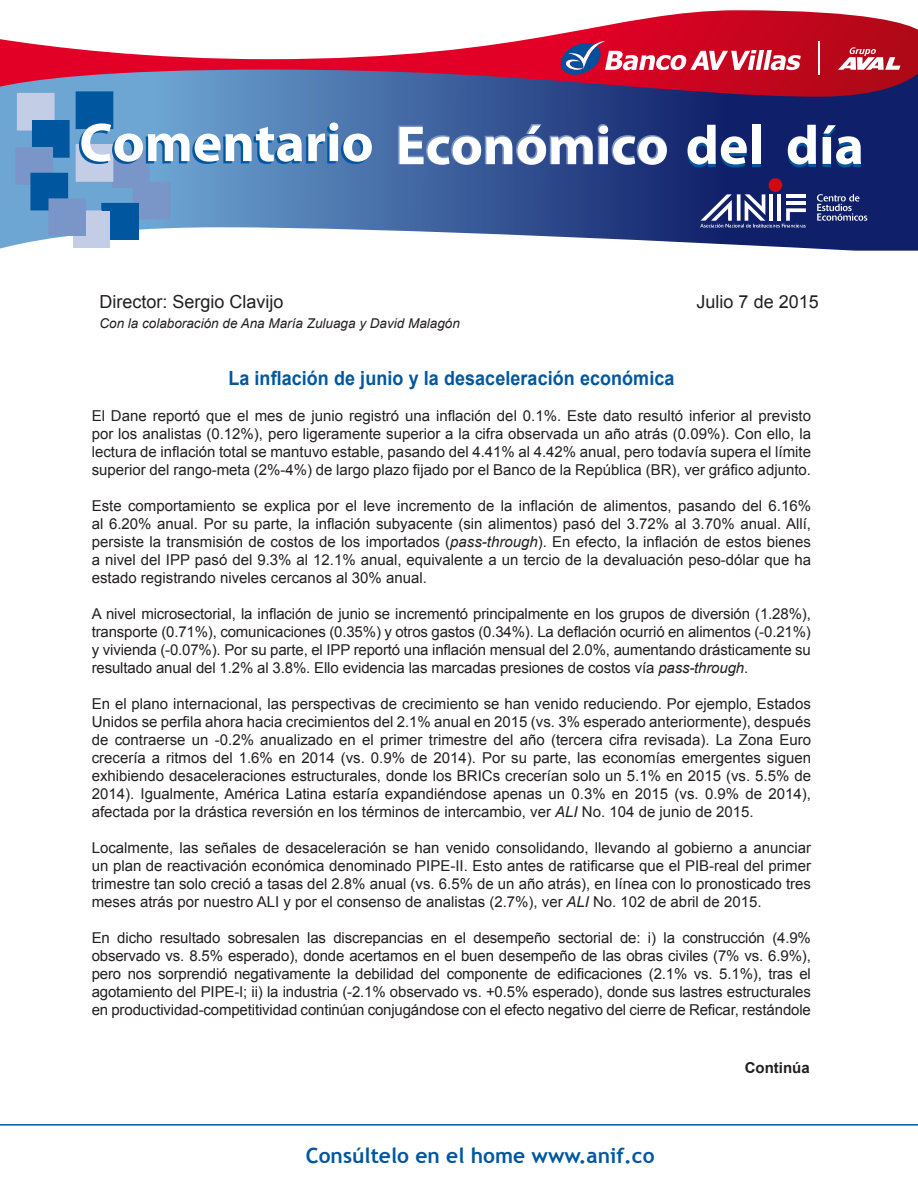
<style>
.page{position:relative;width:918px;height:1188px;background:#fff}
.page>*{position:absolute;margin:0;border:0;box-sizing:border-box;transform-origin:0 0}
.t1{font:700 21px "Trebuchet MS";color:#01579f}
.TITULO{font:700 19.5px "Arial";letter-spacing:.005em;color:#01579f;scale:.92 1}
.t2{font:18px "Arial";color:#231f20}
.TEXTO{font:15px/18px "Arial";color:#231f20;text-align:justify}
.t3{font:700 15px "Arial";color:#231f20}
.t4{font:italic 13.5px "Arial";color:#231f20}
.s1{font-style:italic}
</style>
<div class="page">
<hr style="left:0;top:1124px;width:918px;height:2px;background:#01579f">
<svg style="left:0;top:10px;width:918px;height:60px"></svg>
<svg style="left:0;top:70px;width:918px;height:181px"></svg>
<div style="left:134px;top:183px;width:36px;height:36px;background:#7a95c7"></div>
<div style="left:133px;top:182px;width:38px;height:37px;border:2px solid #7a95c7"></div>
<div style="left:113px;top:151px;width:36px;height:36px;background:#7a95c7"></div>
<div style="left:112px;top:150px;width:38px;height:38px;border:2px solid #7a95c7"></div>
<div style="left:18px;top:94px;width:36px;height:36px;background:#c3cde6"></div>
<div style="left:17px;top:93px;width:38px;height:38px;border:2px solid #c3cde6"></div>
<div style="left:33px;top:121px;width:36px;height:36px;background:#01579f"></div>
<div style="left:32px;top:120px;width:38px;height:38px;border:2px solid #01579f"></div>
<div style="left:76px;top:92px;width:37px;height:36px;background:#01579f"></div>
<div style="left:76px;top:91px;width:37px;height:38px;border:2px solid #01579f"></div>
<div style="left:76px;top:145px;width:37px;height:36px;background:#c3cde6"></div>
<div style="left:76px;top:144px;width:37px;height:38px;border:2px solid #c3cde6"></div>
<div style="left:16px;top:148px;width:36px;height:36px;background:#7a95c7"></div>
<div style="left:15px;top:147px;width:38px;height:38px;border:2px solid #7a95c7"></div>
<div style="left:31px;top:174px;width:36px;height:36px;background:#01579f"></div>
<div style="left:30px;top:173px;width:38px;height:37px;border:2px solid #01579f"></div>
<div style="left:101px;top:203px;width:38px;height:38px;border:2px solid #01579f"></div>
<div style="left:73px;top:210px;width:37px;height:38px;border:2px solid #c3cde6"></div>
<div style="left:49px;top:198px;width:37px;height:38px;border:2px solid #7a95c7"></div>
<svg style="left:79px;top:123px;width:293px;height:41px"></svg>
<svg style="left:397px;top:123px;width:271px;height:43px"></svg>
<div style="left:752px;top:128px;width:8px;height:39px;background:#01579f"></div>
<svg style="left:687px;top:125px;width:60px;height:43px"></svg>
<div style="left:752px;top:125px;width:8px;height:39px;background:#fff"></div>
<svg style="left:788px;top:125px;width:28px;height:43px"></svg>
<svg style="left:823px;top:125px;width:38px;height:43px"></svg>
<div style="left:102px;top:204px;width:36px;height:36px;background:#01579f"></div>
<div style="left:73px;top:211px;width:37px;height:36px;background:#c3cde6"></div>
<div style="left:49px;top:199px;width:36px;height:36px;background:#7a95c7"></div>
<svg style="left:838px;top:47px;width:62px;height:23px"></svg>
<svg style="left:558px;top:41px;width:243px;height:36px"></svg>
<hr style="left:818px;top:41px;width:2px;height:34px;background:#fff">
<svg style="left:817px;top:194px;width:50px;height:27px"></svg>
<div style="left:769px;top:178px;width:13px;height:14px;background:#d10a11;border-radius:50%"></div>
<svg style="left:700px;top:194px;width:106px;height:34px"></svg>
<hr style="left:769px;top:194px;width:4px;height:27px;background:#fff">
<hr style="left:778px;top:194px;width:3px;height:27px;background:#fff">
<p class="t2" style="left:99px;top:290px;width:186px">Director: Sergio Clavijo</p>
<p class="t4" style="left:99px;top:314px;width:362px">Con la colaboración de Ana María Zuluaga y David Malagón</p>
<p class="t2" style="left:697px;top:290px;width:124px">Julio 7 de 2015</p>
<p class="TITULO" style="left:228px;top:365px;width:486px">La inflación de junio y la desaceleración económica</p>
<p class="TEXTO" style="left:92px;top:407px;width:721px">El Dane reportó que el mes de junio registró una inflación del 0.1%. Este dato resultó inferior al previsto por los analistas (0.12%), pero ligeramente superior a la cifra observada un año atrás (0.09%). Con ello, la lectura de inflación total se mantuvo estable, pasando del 4.41% al 4.42% anual, pero todavía supera el límite superior del rango-meta (2%-4%) de largo plazo fijado por el Banco de la República (BR), ver gráfico adjunto.</p>
<p class="TEXTO" style="left:92px;top:497px;width:721px">Este comportamiento se explica por el leve incremento de la inflación de alimentos, pasando del 6.16% al 6.20% anual. Por su parte, la inflación subyacente (sin alimentos) pasó del 3.72% al 3.70% anual. Allí, persiste la transmisión de costos de los importados (<span class="s1">pass-through</span>). En efecto, la inflación de estos bienes a nivel del IPP pasó del 9.3% al 12.1% anual, equivalente a un tercio de la devaluación peso-dólar que ha estado registrando niveles cercanos al 30% anual.</p>
<p class="TEXTO" style="left:92px;top:605px;width:721px">A nivel microsectorial, la inflación de junio se incrementó principalmente en los grupos de diversión (1.28%), transporte (0.71%), comunicaciones (0.35%) y otros gastos (0.34%). La deflación ocurrió en alimentos (-0.21%) y vivienda (-0.07%). Por su parte, el IPP reportó una inflación mensual del 2.0%, aumentando drásticamente su resultado anual del 1.2% al 3.8%. Ello evidencia las marcadas presiones de costos vía <span class="s1">pass-through</span>.</p>
<p class="TEXTO" style="left:92px;top:695px;width:721px">En el plano internacional, las perspectivas de crecimiento se han venido reduciendo. Por ejemplo, Estados Unidos se perfila ahora hacia crecimientos del 2.1% anual en 2015 (vs. 3% esperado anteriormente), después de contraerse un -0.2% anualizado en el primer trimestre del año (tercera cifra revisada). La Zona Euro crecería a ritmos del 1.6% en 2014 (vs. 0.9% de 2014). Por su parte, las economías emergentes siguen exhibiendo desaceleraciones estructurales, donde los BRICs crecerían solo un 5.1% en 2015 (vs. 5.5% de 2014). Igualmente, América Latina estaría expandiéndose apenas un 0.3% en 2015 (vs. 0.9% de 2014), afectada por la drástica reversión en los términos de intercambio, ver <span class="s1">ALI</span> No. 104 de junio de 2015.</p>
<p class="TEXTO" style="left:92px;top:839px;width:721px">Localmente, las señales de desaceleración se han venido consolidando, llevando al gobierno a anunciar un plan de reactivación económica denominado PIPE-II. Esto antes de ratificarse que el PIB-real del primer trimestre tan solo creció a tasas del 2.8% anual (vs. 6.5% de un año atrás), en línea con lo pronosticado tres meses atrás por nuestro ALI y por el consenso de analistas (2.7%), ver <span class="s1">ALI</span> No. 102 de abril de 2015.</p>
<p class="TEXTO" style="left:92px;top:929px;width:721px">En dicho resultado sobresalen las discrepancias en el desempeño sectorial de: i) la construcción (4.9% observado vs. 8.5% esperado), donde acertamos en el buen desempeño de las obras civiles (7% vs. 6.9%), pero nos sorprendió negativamente la debilidad del componente de edificaciones (2.1% vs. 5.1%), tras el agotamiento del PIPE-I; ii) la industria (-2.1% observado vs. +0.5% esperado), donde sus lastres estructurales en productividad-competitividad continúan conjugándose con el efecto negativo del cierre de Reficar, restándole</p>
<h1 class="t1" style="left:306px;top:1142px;width:350px">Consúltelo en el home www.anif.co</h1>
<p class="t3" style="left:745px;top:1058px;width:66px">Continúa</p>
</div>
